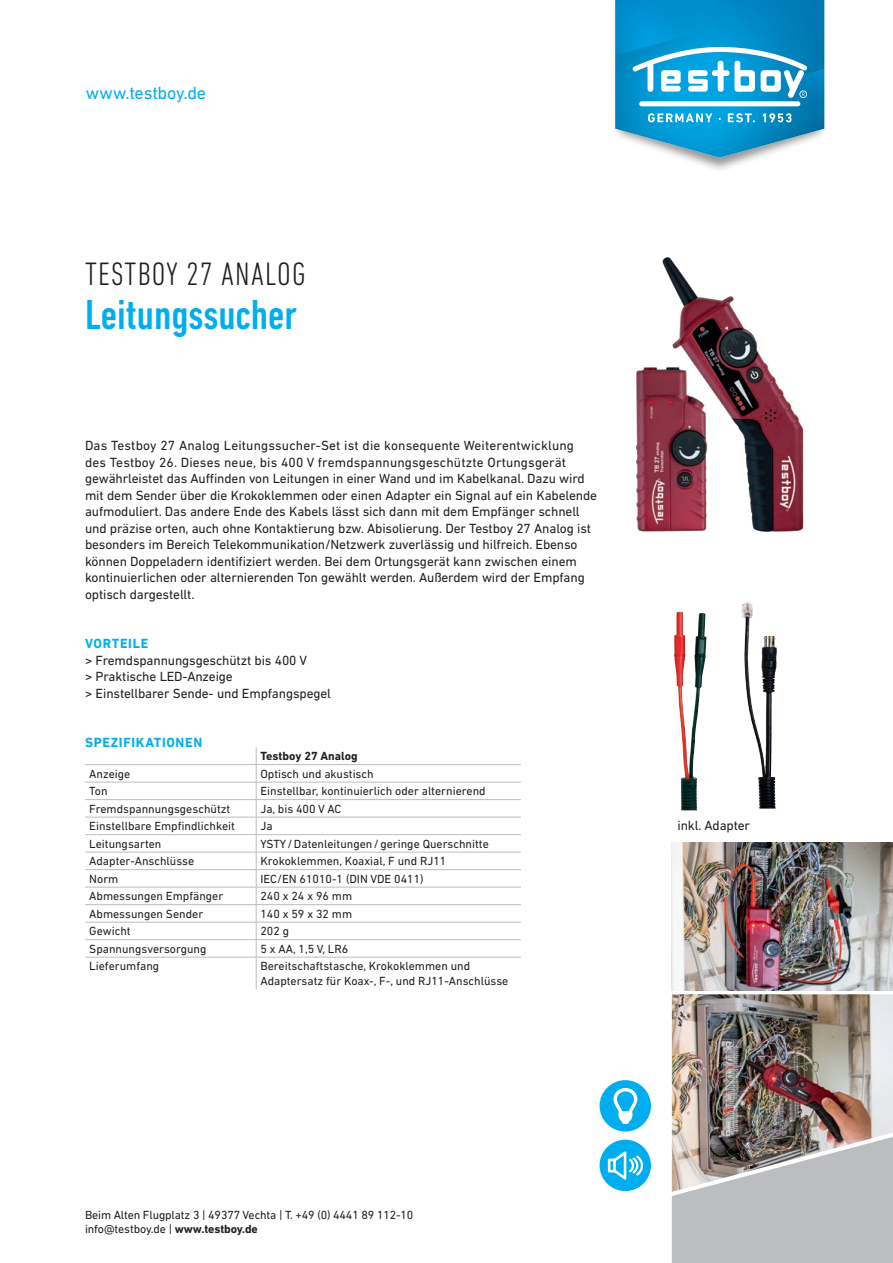
<style>
.page{position:relative;width:893px;height:1263px;background:#fff}
.page>*{position:absolute;margin:0;border:0;box-sizing:border-box;transform-origin:0 0}
.t1{font:500 condensed 42.75px "DIN Next LT Pro";color:#00aeef}
.t2{font:300 condensed 33px "DIN Next LT Pro";letter-spacing:.04em;color:#231f20}
.t3{font:18px "DIN Next LT Pro";letter-spacing:-.01em;color:#00aeef}
.t4{font:13.5px/16.5px "DIN Next LT Pro";letter-spacing:-.01em;color:#231f20}
.t5{font:700 13.5px "DIN Next LT Pro";letter-spacing:.05em;color:#00aeef}
.t6{font:12px/15px "DIN Next LT Pro";color:#231f20}
.t7{font:700 12px "DIN Next LT Pro";color:#231f20}
.s1{font-weight:700}
</style>
<div class="page">
<div style="left:672px;top:1192px;width:221px;height:71px;background:#bcbdc0"></div>
<img style="left:672px;top:994px;width:221px;height:198px">
<img style="left:672px;top:842px;width:221px;height:149px">
<div style="left:600px;top:1080px;width:51px;height:51px;background:#00aeef;border-radius:50%"></div>
<svg style="left:613px;top:1088px;width:24px;height:36px"></svg>
<div style="left:600px;top:1140px;width:51px;height:51px;background:#00aeef;border-radius:50%"></div>
<svg style="left:607px;top:1151px;width:39px;height:30px"></svg>
<hr style="left:85px;top:764px;width:171px;height:1px;background:#bcbdc0">
<hr style="left:256px;top:764px;width:265px;height:1px;background:#bcbdc0">
<hr style="left:85px;top:782px;width:171px;height:1px;background:#bcbdc0">
<hr style="left:256px;top:782px;width:265px;height:1px;background:#bcbdc0">
<hr style="left:85px;top:799px;width:171px;height:1px;background:#bcbdc0">
<hr style="left:256px;top:799px;width:265px;height:1px;background:#bcbdc0">
<hr style="left:85px;top:817px;width:171px;height:1px;background:#bcbdc0">
<hr style="left:256px;top:817px;width:265px;height:1px;background:#bcbdc0">
<hr style="left:85px;top:834px;width:171px;height:1px;background:#bcbdc0">
<hr style="left:256px;top:834px;width:265px;height:1px;background:#bcbdc0">
<hr style="left:85px;top:852px;width:171px;height:1px;background:#bcbdc0">
<hr style="left:256px;top:852px;width:265px;height:1px;background:#bcbdc0">
<hr style="left:85px;top:869px;width:171px;height:1px;background:#bcbdc0">
<hr style="left:256px;top:869px;width:265px;height:1px;background:#bcbdc0">
<hr style="left:85px;top:887px;width:171px;height:1px;background:#bcbdc0">
<hr style="left:256px;top:887px;width:265px;height:1px;background:#bcbdc0">
<hr style="left:85px;top:904px;width:171px;height:1px;background:#bcbdc0">
<hr style="left:256px;top:904px;width:265px;height:1px;background:#bcbdc0">
<hr style="left:85px;top:922px;width:171px;height:1px;background:#bcbdc0">
<hr style="left:256px;top:922px;width:265px;height:1px;background:#bcbdc0">
<hr style="left:85px;top:939px;width:171px;height:1px;background:#bcbdc0">
<hr style="left:256px;top:939px;width:265px;height:1px;background:#bcbdc0">
<svg style="left:256px;top:747px;width:1px;height:210px"></svg>
<hr style="left:85px;top:957px;width:171px;height:1px;background:#bcbdc0">
<hr style="left:256px;top:957px;width:265px;height:1px;background:#bcbdc0">
<hr style="left:256px;top:957px;width:1px;height:33px;background:#bcbdc0">
<img style="left:674px;top:612px;width:23px;height:198px">
<img style="left:742px;top:602px;width:34px;height:207px">
<img style="left:635px;top:257px;width:169px;height:275px">
<div style="left:612px;top:0;width:215px;height:173px;background:#231f20;opacity:.47"></div>
<svg style="left:615px;top:0;width:209px;height:158px"></svg>
<h3 class="t3" style="left:86px;top:83px;width:122px">www.testboy.de</h3>
<h2 class="t2" style="left:85px;top:255px;width:222px">TESTBOY 27 ANALOG</h2>
<h1 class="t1" style="left:85px;top:290px;width:213px">Leitungssucher</h1>
<p class="t4" style="left:85px;top:437px;width:514px">Das Testboy 27 Analog Leitungssucher-Set ist die konsequente Weiterentwicklung des Testboy 26. Dieses neue, bis 400 V fremdspannungsgeschützte Ortungsgerät gewährleistet das Auffinden von Leitungen in einer Wand und im Kabelkanal. Dazu wird mit dem Sender über die Krokoklemmen oder einen Adapter ein Signal auf ein Kabelende aufmoduliert. Das andere Ende des Kabels lässt sich dann mit dem Empfänger schnell und präzise orten, auch ohne Kontaktierung bzw. Abisolierung. Der Testboy 27 Analog ist besonders im Bereich Telekommunikation/Netzwerk zuverlässig und hilfreich. Ebenso können Doppeladern identifiziert werden. Bei dem Ortungsgerät kann zwischen einem kontinuierlichen oder alternierenden Ton gewählt werden. Außerdem wird der Empfang optisch dargestellt.</p>
<p class="t5" style="left:85px;top:635px;width:65px">VORTEILE</p>
<p class="t4" style="left:85px;top:651px;width:247px">&gt; Fremdspannungsgeschützt bis 400 V<br>&gt; Praktische LED-Anzeige<br>&gt; Einstellbarer Sende- und Empfangspegel</p>
<p class="t5" style="left:85px;top:734px;width:119px">SPEZIFIKATIONEN</p>
<p class="t7" style="left:260px;top:749px;width:99px">Testboy 27 Analog</p>
<p class="t6" style="left:89px;top:766px;width:43px">Anzeige</p>
<p class="t6" style="left:260px;top:766px;width:115px">Optisch und akustisch</p>
<p class="t6" style="left:89px;top:784px;width:20px">Ton</p>
<p class="t6" style="left:260px;top:784px;width:227px">Einstellbar, kontinuierlich oder alternierend</p>
<p class="t6" style="left:89px;top:801px;width:143px">Fremdspannungsgeschützt</p>
<p class="t6" style="left:260px;top:801px;width:82px">Ja, bis 400 V AC</p>
<p class="t6" style="left:89px;top:819px;width:147px">Einstellbare Empfindlichkeit</p>
<p class="t6" style="left:260px;top:819px;width:14px">Ja</p>
<p class="t6" style="left:89px;top:836px;width:74px">Leitungsarten</p>
<p class="t6" style="left:260px;top:836px;width:230px">YSTY/Datenleitungen/geringe Querschnitte</p>
<p class="t6" style="left:89px;top:854px;width:107px">Adapter-Anschlüsse</p>
<p class="t6" style="left:260px;top:854px;width:187px">Krokoklemmen, Koaxial, F und RJ11</p>
<p class="t6" style="left:89px;top:871px;width:31px">Norm</p>
<p class="t6" style="left:260px;top:871px;width:165px">IEC/EN 61010-1 (DIN VDE 0411)</p>
<p class="t6" style="left:89px;top:889px;width:136px">Abmessungen Empfänger</p>
<p class="t6" style="left:260px;top:889px;width:93px">240 x 24 x 96 mm</p>
<p class="t6" style="left:89px;top:906px;width:115px">Abmessungen Sender</p>
<p class="t6" style="left:260px;top:906px;width:93px">140 x 59 x 32 mm</p>
<p class="t6" style="left:89px;top:924px;width:43px">Gewicht</p>
<p class="t6" style="left:260px;top:924px;width:30px">202 g</p>
<p class="t6" style="left:89px;top:941px;width:119px">Spannungsversorgung</p>
<p class="t6" style="left:260px;top:941px;width:89px">5 x AA, 1,5 V, LR6</p>
<p class="t6" style="left:89px;top:959px;width:71px">Lieferumfang</p>
<p class="t6" style="left:260px;top:959px;width:249px">Bereitschaftstasche, Krokoklemmen und<br>Adaptersatz für Koax-, F-, und RJ11-Anschlüsse</p>
<p class="t4" style="left:677px;top:816px;width:74px">inkl. Adapter</p>
<p class="t6" style="left:85px;top:1207px;width:330px;line-height:14.4px">Beim Alten Flugplatz 3 | 49377 Vechta | T. +49 (0) 4441 89 112-10 info@testboy.de | <span class="s1">www.testboy.de</span></p>
</div>
